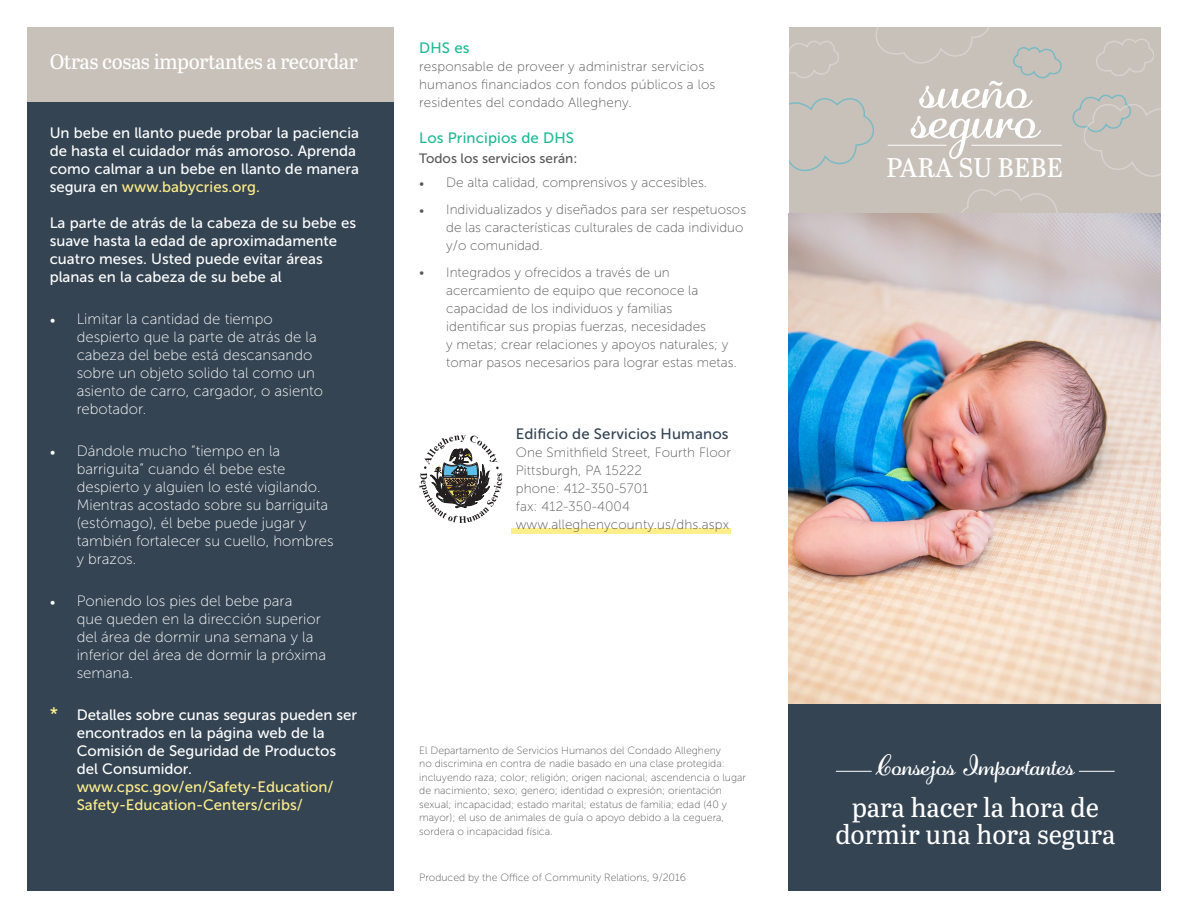
<style>
.page{position:relative;width:1188px;height:918px;background:#fff}
.page>*{position:absolute;margin:0;border:0;box-sizing:border-box;transform-origin:0 0}
.t1{font:60px "Adage Script JF";color:#fff}
.t2{font:27px/27px "Abril Titling";color:#fff;text-align:center}
.t3{font:27px "Adage Script JF";color:#fff}
.t4{font:21px "Abril Titling";letter-spacing:-.02em;color:#fff}
.t5{font:15px/18px "Museo Sans 100";color:#fff}
.t6{font:15px/18px "Museo Sans 500";color:#fff}
.t7{font:15px/18px "Museo Sans 500";color:#ffee8a}
.t8{font:15px "Museo Sans 500";letter-spacing:.01em;color:#324353}
.t9{font:15px "Museo Sans 500";letter-spacing:.01em;color:#1eb996}
.t10{font:13.5px/18px "Museo Sans 100";color:#57585a}
.t11{font:13.5px "Museo Sans 500";color:#57585a}
.t12{font:10.5px/13.5px "Museo Sans 100";color:#57585a}
.s1{color:#ffee8a}
.s2{font-family:"Minion Pro"}
.s3{font-size:18px;color:#ffee8a}
</style>
<div class="page">
<div style="left:27px;top:27px;width:366px;height:864px;background:#344453"></div>
<div style="left:788px;top:27px;width:373px;height:187px;background:#c8c1b9"></div>
<svg style="left:788px;top:39px;width:51px;height:41px"></svg>
<svg style="left:1013px;top:47px;width:49px;height:32px"></svg>
<svg style="left:1096px;top:39px;width:58px;height:37px"></svg>
<svg style="left:788px;top:96px;width:86px;height:77px"></svg>
<svg style="left:876px;top:27px;width:113px;height:37px"></svg>
<svg style="left:1072px;top:94px;width:89px;height:83px"></svg>
<svg style="left:961px;top:189px;width:113px;height:25px"></svg>
<div style="left:27px;top:27px;width:366px;height:75px;background:#c8c1b9"></div>
<hr style="left:888px;top:145px;width:58px;height:1px;background:#fff">
<hr style="left:971px;top:145px;width:91px;height:1px;background:#fff">
<div style="left:511px;top:529px;width:219px;height:5px;background:#ffee8a"></div>
<svg style="left:419px;top:435px;width:83px;height:88px"></svg>
<img style="left:788px;top:214px;width:373px;height:490px">
<div style="left:788px;top:704px;width:373px;height:187px;background:#344453"></div>
<hr style="left:836px;top:771px;width:36px;height:1px;background:#fff">
<hr style="left:1079px;top:771px;width:36px;height:1px;background:#fff">
<p class="t4" style="left:50px;top:47px;width:310px">Otras cosas importantes a recordar</p>
<p class="t6" style="left:50px;top:124px;width:311px">Un bebe en llanto puede probar la paciencia de hasta el cuidador más amoroso. Aprenda como calmar a un bebe en llanto de manera segura en <span class="s1">www.babycries.org.</span></p>
<p class="t6" style="left:50px;top:214px;width:308px">La parte de atrás de la cabeza de su bebe es suave hasta la edad de aproximadamente cuatro meses. Usted puede evitar áreas planas en la cabeza de su bebe al</p>
<p class="t5" style="left:77px;top:310px;width:248px;text-indent:-27px"><span class="s2">•</span> Limitar la cantidad de tiempo despierto que la parte de atrás de la cabeza del bebe está descansando sobre un objeto solido tal como un asiento de carro, cargador, o asiento rebotador.</p>
<p class="t5" style="left:77px;top:442px;width:259px;text-indent:-27px"><span class="s2">•</span> Dándole mucho “tiempo en la barriguita” cuando él bebe este despierto y alguien lo esté vigilando.<br>Mientras acostado sobre su barriguita (estómago), él bebe puede jugar y también fortalecer su cuello, hombres y brazos.</p>
<p class="t5" style="left:77px;top:592px;width:251px;text-indent:-27px"><span class="s2">•</span> Poniendo los pies del bebe para<br>que queden en la dirección superior del área de dormir una semana y la inferior del área de dormir la próxima semana.</p>
<p class="t6" style="left:77px;top:706px;width:282px;text-indent:-27px"><span class="s3">*</span> Detalles sobre cunas seguras pueden ser encontrados en la página web de la<br>Comisión de Seguridad de Productos del Consumidor.</p>
<p class="t7" style="left:77px;top:778px;width:258px">www.cpsc.gov/en/Safety-Education/<br>Safety-Education-Centers/cribs/</p>
<p class="t9" style="left:419px;top:40px;width:52px">DHS es</p>
<p class="t10" style="left:419px;top:58px;width:298px">responsable de proveer y administrar servicios humanos financiados con fondos públicos a los residentes del condado Allegheny.</p>
<p class="t9" style="left:419px;top:130px;width:156px">Los Principios de DHS</p>
<p class="t11" style="left:419px;top:151px;width:160px">Todos los servicios serán:</p>
<p class="t10" style="left:419px;top:173px;width:289px"><span class="s2">•</span> De alta calidad, comprensivos y accesibles.</p>
<p class="t10" style="left:446px;top:200px;width:301px;text-indent:-27px"><span class="s2">•</span> Individualizados y diseñados para ser respetuosos de las características culturales de cada individuo y/o comunidad.</p>
<p class="t10" style="left:446px;top:263px;width:292px;text-indent:-27px">• Integrados y ofrecidos a través de un acercamiento de equipo que reconoce la capacidad de los individuos y familias<br>identificar sus propias fuerzas, necesidades<br>y metas; crear relaciones y apoyos naturales; y tomar pasos necesarios para lograr estas metas.</p>
<p class="t8" style="left:516px;top:425px;width:214px">Edificio de Servicios Humanos</p>
<p class="t10" style="left:516px;top:443px;width:217px">One Smithfield Street, Fourth Floor</p>
<p class="t10" style="left:516px;top:461px;width:128px">Pittsburgh, PA 15222</p>
<p class="t10" style="left:516px;top:479px;width:134px">phone: 412-350-5701</p>
<p class="t10" style="left:516px;top:497px;width:116px">fax: 412-350-4004</p>
<p class="t10" style="left:516px;top:515px;width:215px">www.alleghenycounty.us/dhs.aspx</p>
<p class="t12" style="left:419px;top:744px;width:328px">El Departamento de Servicios Humanos del Condado Allegheny<br>no discrimina en contra de nadie basado en una clase protegida: incluyendo raza; color; religión; origen nacional; ascendencia o lugar de nacimiento; sexo; genero; identidad o expresión; orientación sexual; incapacidad; estado marital; estatus de familia; edad (40 y mayor); el uso de animales de guía o apoyo debido a la ceguera, sordera o incapacidad física.</p>
<p class="t12" style="left:419px;top:871px;width:268px">Produced by the Office of Community Relations, 9/2016</p>
<p class="t1" style="left:920px;top:47px;width:112px">sueño</p>
<p class="t1" style="left:911px;top:77px;width:129px">seguro</p>
<p class="t2" style="left:886px;top:153px;width:178px">PARA SU BEBE</p>
<p class="t3" style="left:875px;top:748px;width:200px">Consejos Importantes</p>
<p class="t2" style="left:835px;top:793px;width:282px">para hacer la hora de dormir una hora segura</p>
</div>
